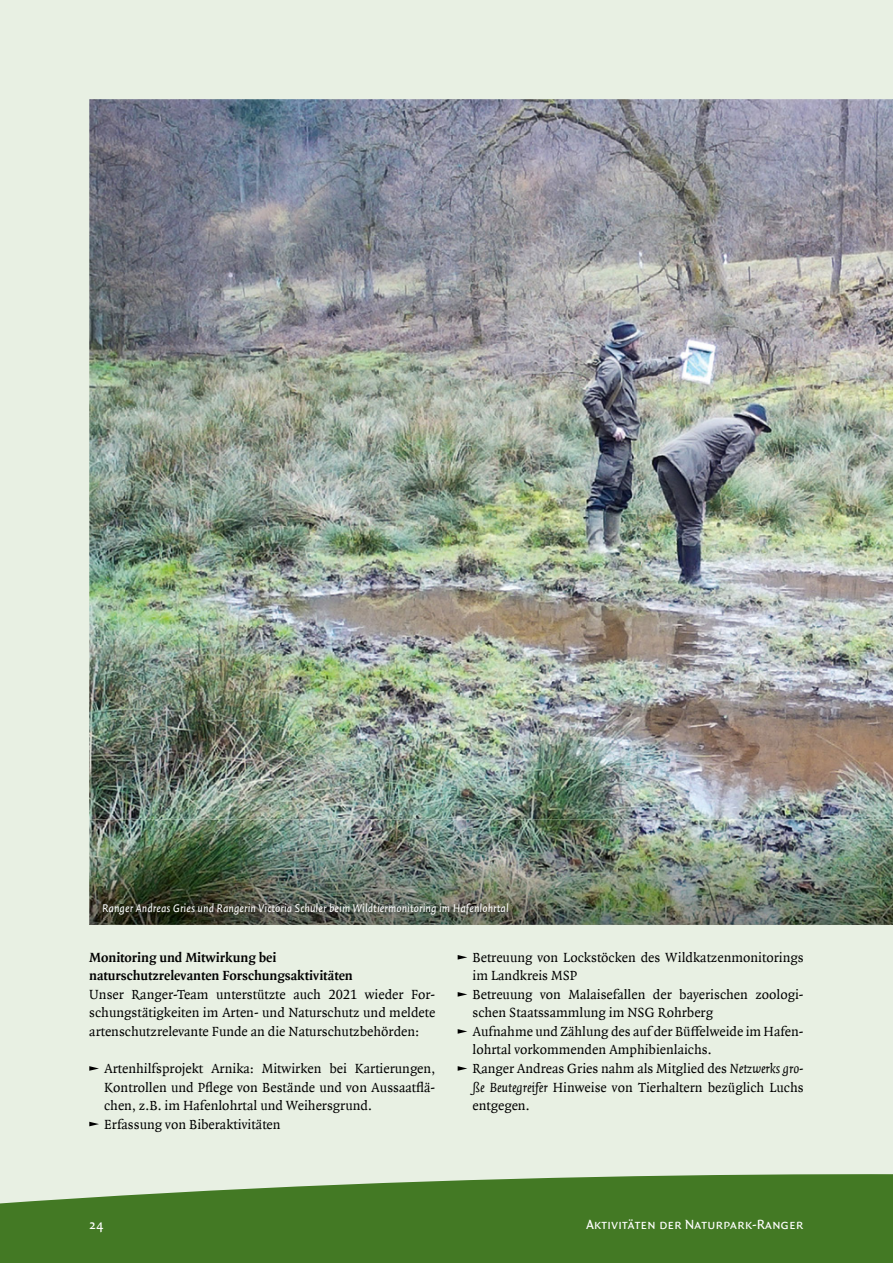
<style>
.page{position:relative;width:893px;height:1263px;background:#e8f0e3}
.page>*{position:absolute;margin:0;border:0;box-sizing:border-box;transform-origin:0 0}
.t1{font:14.25px/18.6px "Quadraat Offc";color:#000}
.t2{font:700 14.25px/18.6px "Quadraat Offc";color:#000}
.t3{font:14.25px "Quadraat Sans Sc Offc";letter-spacing:.005em;color:#fff}
.t4{font:italic 12px "Quadraat Sans Offc";color:#fff}
.s1{font-style:italic}
</style>
<div class="page">
<svg style="left:89px;top:1066px;width:10px;height:5px"></svg>
<svg style="left:89px;top:1122px;width:10px;height:4px"></svg>
<img style="left:89px;top:99px;width:804px;height:720px">
<svg style="left:458px;top:955px;width:9px;height:4px"></svg>
<svg style="left:458px;top:992px;width:9px;height:5px"></svg>
<svg style="left:458px;top:1029px;width:9px;height:5px"></svg>
<svg style="left:458px;top:1066px;width:9px;height:5px"></svg>
<img style="left:89px;top:819px;width:804px;height:106px">
<img style="left:103px;top:904px;width:409px;height:14px">
<svg style="left:0;top:1174px;width:893px;height:89px;background:#558639"></svg>
<p class="t4" style="left:102px;top:902px;width:408px">Ranger Andreas Gries und Rangerin Victoria Schuler beim Wildtiermonitoring im Hafenlohrtal</p>
<p class="t2" style="left:89px;top:948px;width:265px">Monitoring und Mitwirkung bei naturschutzrelevanten Forschungsaktivitäten</p>
<p class="t1" style="left:89px;top:985px;width:348px;text-align:justify">Unser Ranger-Team unterstützte auch 2021 wieder For&shy;schungstätigkeiten im Arten- und Naturschutz und meldete artenschutzrelevante Funde an die Naturschutzbehörden:</p>
<p class="t1" style="left:104px;top:1059px;width:333px">Artenhilfsprojekt Arnika: Mitwirken bei Kartierungen, Kontrollen und Pflege von Bestände und von Aussaatflä&shy;chen, z.B. im Hafenlohrtal und Weihersgrund.<br>Erfassung von Biberaktivitäten</p>
<p class="t1" style="left:472px;top:948px;width:333px">Betreuung von Lockstöcken des Wildkatzenmonitorings im Landkreis MSP<br>Betreuung von Malaisefallen der bayerischen zoologi&shy;schen Staatssammlung im NSG Rohrberg<br>Aufnahme und Zählung des auf der Büffelweide im Hafen&shy;lohrtal vorkommenden Amphibienlaichs.<br>Ranger Andreas Gries nahm als Mitglied des <span class="s1">Netzwerks gro&shy;ße Beutegreifer</span> Hinweise von Tierhaltern bezüglich Luchs entgegen.</p>
<p class="t3" style="left:89px;top:1216px;width:16px">24</p>
<p class="t3" style="left:586px;top:1216px;width:219px">Aktivitäten der Naturpark-Ranger</p>
</div>
